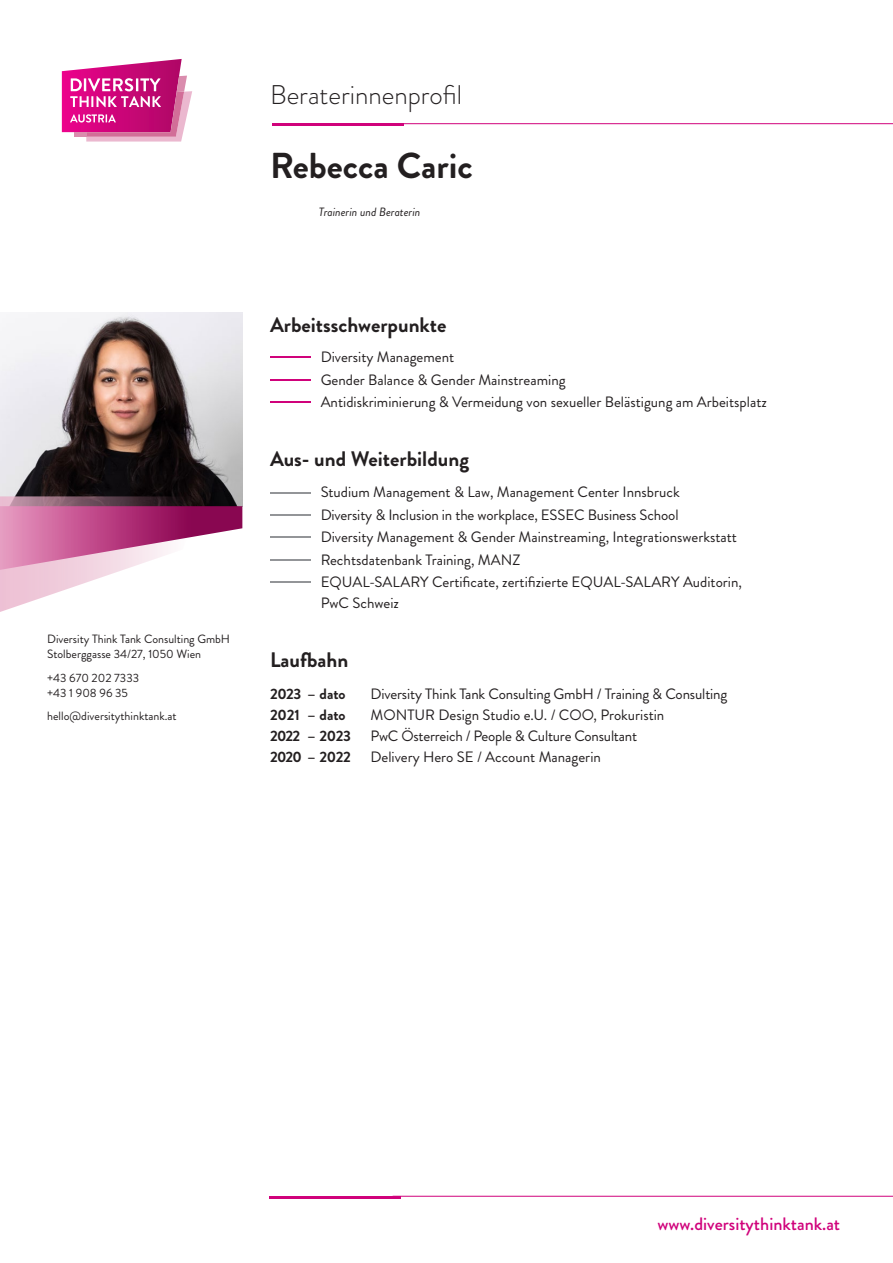
<style>
.page{position:relative;width:893px;height:1263px;background:#fff}
.page>*{position:absolute;margin:0;border:0;box-sizing:border-box;transform-origin:0 0}
.DTTA_Haupttitel{font:700 36px "Brandon Grotesque";color:#231f20}
.t1{font:300 27px "Brandon Grotesque";color:#231f20}
.DTTA_Titel_2{font:700 21px "Brandon Grotesque";color:#231f20}
.t2{font:500 18px "Brandon Grotesque";color:#d0027b}
.DTTA_Fließtext_Standard{font:15px/21px "Brandon Grotesque";color:#231f20}
.t3{font:700 15px "Brandon Grotesque";letter-spacing:-.03em;color:#231f20}
.t4{font:700 15px "Brandon Grotesque";letter-spacing:-.005em;color:#231f20}
.t5{font:12px/15px "Brandon Grotesque";color:#231f20}
.DTTA_Fließtext_Standard-2{font:italic 12px "Brandon Grotesque";color:#231f20}
</style>
<div class="page">
<hr style="left:270px;top:356px;width:41px;height:2px;background:#d0027b">
<hr style="left:270px;top:379px;width:41px;height:1px;background:#d0027b">
<hr style="left:270px;top:401px;width:41px;height:2px;background:#d0027b">
<hr style="left:270px;top:492px;width:41px;height:1px;background:#939598">
<hr style="left:270px;top:514px;width:41px;height:2px;background:#939598">
<hr style="left:270px;top:536px;width:41px;height:2px;background:#939598">
<hr style="left:270px;top:559px;width:41px;height:2px;background:#939598">
<hr style="left:270px;top:581px;width:41px;height:2px;background:#939598">
<svg style="left:62px;top:59px;width:130px;height:83px"></svg>
<img style="left:0;top:313px;width:242px;height:183px">
<hr style="left:309px;top:123px;width:584px;height:1px;background:#d0027b">
<hr style="left:272px;top:123px;width:131px;height:3px;background:#d0027b">
<hr style="left:393px;top:1196px;width:500px;height:1px;background:#d0027b">
<hr style="left:270px;top:1196px;width:131px;height:2px;background:#d0027b">
<svg style="left:0;top:496px;width:242px;height:116px"></svg>
<p class="t5" style="left:47px;top:632px;width:184px">Diversity Think Tank Consulting GmbH</p>
<p class="t5" style="left:47px;top:647px;width:155px">Stolberggasse 34/27, 1050 Wien</p>
<p class="t5" style="left:47px;top:670px;width:93px">+43 670 202 7333 +43 1 908 96 35</p>
<p class="t5" style="left:47px;top:709px;width:131px">hello@diversitythinktank.at</p>
<p class="t1" style="left:270px;top:76px;width:194px">Beraterinnenprofil</p>
<p class="DTTA_Haupttitel" style="left:270px;top:141px;width:204px">Rebecca Caric</p>
<p class="DTTA_Fließtext_Standard-2" style="left:319px;top:203px;width:103px">Trainerin und Beraterin</p>
<p class="DTTA_Titel_2" style="left:270px;top:310px;width:178px">Arbeitsschwerpunkte</p>
<p class="DTTA_Fließtext_Standard" style="left:321px;top:347px;width:135px">Diversity Management</p>
<p class="DTTA_Fließtext_Standard" style="left:321px;top:369px;width:246px">Gender Balance &amp; Gender Mainstreaming</p>
<p class="DTTA_Fließtext_Standard" style="left:321px;top:392px;width:448px">Antidiskriminierung &amp; Vermeidung von sexueller Belästigung am Arbeitsplatz</p>
<p class="DTTA_Titel_2" style="left:270px;top:445px;width:201px">Aus- und Weiterbildung</p>
<p class="DTTA_Fließtext_Standard" style="left:321px;top:482px;width:361px">Studium Management &amp; Law, Management Center Innsbruck</p>
<p class="DTTA_Fließtext_Standard" style="left:321px;top:504px;width:359px">Diversity &amp; Inclusion in the workplace, ESSEC Business School</p>
<p class="DTTA_Fließtext_Standard" style="left:321px;top:527px;width:418px">Diversity Management &amp; Gender Mainstreaming, Integrationswerkstatt</p>
<p class="DTTA_Fließtext_Standard" style="left:321px;top:549px;width:201px">Rechtsdatenbank Training, MANZ</p>
<p class="DTTA_Fließtext_Standard" style="left:321px;top:572px;width:423px">EQUAL-SALARY Certificate, zertifizierte EQUAL-SALARY Auditorin,<br>PwC Schweiz</p>
<p class="DTTA_Titel_2" style="left:270px;top:645px;width:80px">Laufbahn</p>
<p class="t3" style="left:270px;top:683px;width:77px">2023 – dato</p>
<p class="DTTA_Fließtext_Standard" style="left:370px;top:683px;width:358px">Diversity Think Tank Consulting GmbH / Training &amp; Consulting</p>
<p class="t4" style="left:270px;top:704px;width:77px">2021 – dato</p>
<p class="DTTA_Fließtext_Standard" style="left:370px;top:704px;width:295px">MONTUR Design Studio e.U. / COO, Prokuristin</p>
<p class="t3" style="left:270px;top:725px;width:82px">2022 – 2023</p>
<p class="DTTA_Fließtext_Standard" style="left:370px;top:725px;width:268px">PwC Österreich / People &amp; Culture Consultant</p>
<p class="t3" style="left:270px;top:746px;width:82px">2020 – 2022</p>
<p class="DTTA_Fließtext_Standard" style="left:370px;top:746px;width:232px">Delivery Hero SE / Account Managerin</p>
<p class="t2" style="left:657px;top:1211px;width:184px">www.diversitythinktank.at</p>
</div>
